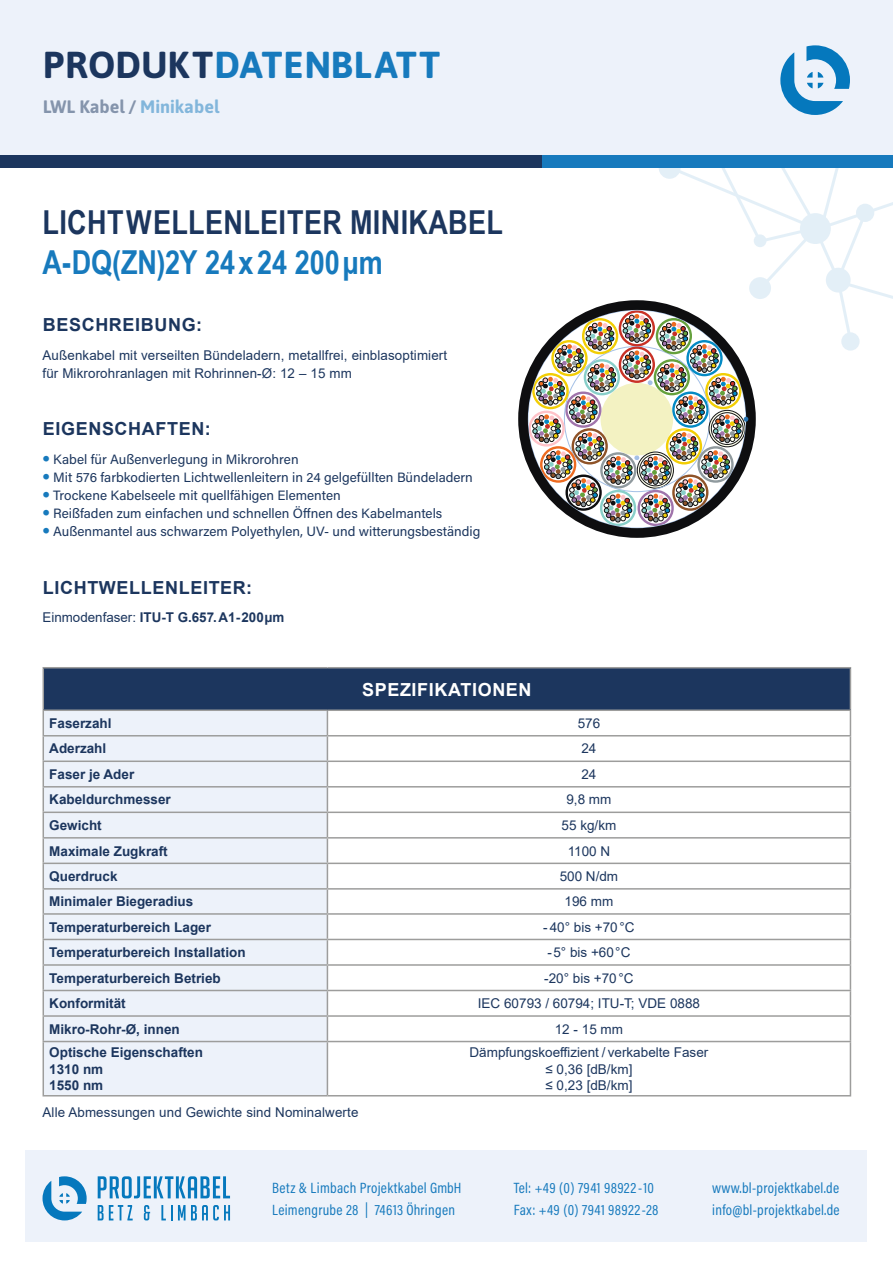
<style>
.page{position:relative;width:893px;height:1263px;background:#fff}
.page>*{position:absolute;margin:0;border:0;box-sizing:border-box;transform-origin:0 0}
.t1{font:700 37.5px "Asap";letter-spacing:.01em;color:#177abd}
.t2{font:700 33px "Arial Narrow";letter-spacing:.01em;color:#1c365e}
.t3{font:700 33px "Arial Narrow";color:#177abd}
.t4{font:700 18px "Arial";letter-spacing:.035em;color:#1c365e}
.t5{font:700 18px "Asap";color:#1c365e}
.t6{font:700 18px "Arial";letter-spacing:.035em;color:#fff}
.t7{font:15px/22.5px "Acumin Pro Cond";letter-spacing:.02em;color:#177abd}
.t8{font:13.5px/16.2px "Arial";letter-spacing:.01em;color:#1c365e}
.t9{font:700 13.5px/16.2px "Arial";color:#1c365e}
.t10{font:13.5px "Acumin Pro";color:#1c365e}
.s1{color:#1c365e}
.s2{color:#177abd}
.s3{font-family:"Asap";font-size:22.5px;color:#177abd}
.s4{font-weight:400}
</style>
<div class="page">
<div style="left:0;top:0;width:893px;height:165px;background:#edf2fa"></div>
<div style="left:26px;top:1150px;width:841px;height:92px;background:#edf2fa"></div>
<svg style="left:43px;top:1176px;width:44px;height:44px"></svg>
<svg style="left:98px;top:1176px;width:132px;height:22px"></svg>
<svg style="left:98px;top:1205px;width:35px;height:15px"></svg>
<svg style="left:144px;top:1205px;width:6px;height:15px"></svg>
<svg style="left:161px;top:1205px;width:11px;height:15px"></svg>
<svg style="left:178px;top:1205px;width:52px;height:15px"></svg>
<svg style="left:780px;top:45px;width:70px;height:70px"></svg>
<div style="left:0;top:155px;width:694px;height:13px;background:#1c365e"></div>
<div style="left:542px;top:155px;width:351px;height:13px;background:#177abd"></div>
<svg style="left:639px;top:491px;width:34px;height:34px"></svg>
<div style="left:637px;top:490px;width:37px;height:36px;border:2px solid #a074ab;border-radius:50%"></div>
<svg style="left:601px;top:491px;width:34px;height:34px"></svg>
<div style="left:600px;top:490px;width:36px;height:36px;border:2px solid #88cfc9;border-radius:50%"></div>
<div style="left:528px;top:411px;width:37px;height:36px;border:2px solid #ffc2c8;border-radius:50%"></div>
<div style="left:518px;top:300px;width:238px;height:238px;border:10px solid #0e0e10;border-radius:50%"></div>
<svg style="left:532px;top:168px;width:361px;height:354px"></svg>
<div style="left:43px;top:668px;width:807px;height:42px;background:#1c365e"></div>
<div style="left:44px;top:711px;width:283px;height:384px;background:#edf2fa"></div>
<svg style="left:328px;top:813px;width:522px;height:151px"></svg>
<hr style="left:43px;top:667px;width:284px;height:1px;background:#9d9d9c">
<hr style="left:43px;top:668px;width:1px;height:41px;background:#9d9d9c">
<hr style="left:327px;top:667px;width:524px;height:1px;background:#9d9d9c">
<hr style="left:850px;top:668px;width:1px;height:41px;background:#9d9d9c">
<hr style="left:43px;top:709px;width:284px;height:2px;background:#9d9d9c">
<hr style="left:327px;top:709px;width:524px;height:2px;background:#9d9d9c">
<hr style="left:43px;top:735px;width:284px;height:1px;background:#9d9d9c">
<hr style="left:327px;top:735px;width:524px;height:1px;background:#9d9d9c">
<hr style="left:43px;top:760px;width:284px;height:2px;background:#9d9d9c">
<hr style="left:327px;top:760px;width:524px;height:2px;background:#9d9d9c">
<hr style="left:43px;top:786px;width:284px;height:1px;background:#9d9d9c">
<hr style="left:327px;top:786px;width:524px;height:1px;background:#9d9d9c">
<hr style="left:43px;top:811px;width:284px;height:2px;background:#9d9d9c">
<hr style="left:327px;top:811px;width:524px;height:2px;background:#9d9d9c">
<hr style="left:43px;top:837px;width:284px;height:1px;background:#9d9d9c">
<hr style="left:327px;top:837px;width:524px;height:1px;background:#9d9d9c">
<hr style="left:43px;top:862px;width:284px;height:2px;background:#9d9d9c">
<hr style="left:327px;top:862px;width:524px;height:2px;background:#9d9d9c">
<hr style="left:43px;top:888px;width:284px;height:2px;background:#9d9d9c">
<hr style="left:327px;top:888px;width:524px;height:2px;background:#9d9d9c">
<hr style="left:43px;top:913px;width:284px;height:2px;background:#9d9d9c">
<hr style="left:327px;top:913px;width:524px;height:2px;background:#9d9d9c">
<hr style="left:43px;top:939px;width:284px;height:1px;background:#9d9d9c">
<hr style="left:327px;top:939px;width:524px;height:1px;background:#9d9d9c">
<hr style="left:43px;top:964px;width:284px;height:2px;background:#9d9d9c">
<hr style="left:327px;top:964px;width:524px;height:2px;background:#9d9d9c">
<hr style="left:43px;top:990px;width:284px;height:1px;background:#9d9d9c">
<hr style="left:327px;top:990px;width:524px;height:1px;background:#9d9d9c">
<hr style="left:43px;top:1015px;width:284px;height:2px;background:#9d9d9c">
<svg style="left:43px;top:711px;width:1px;height:330px"></svg>
<hr style="left:327px;top:1015px;width:524px;height:2px;background:#9d9d9c">
<svg style="left:327px;top:711px;width:1px;height:330px"></svg>
<svg style="left:850px;top:711px;width:1px;height:330px"></svg>
<hr style="left:43px;top:1041px;width:284px;height:1px;background:#9d9d9c">
<hr style="left:43px;top:1042px;width:1px;height:53px;background:#9d9d9c">
<hr style="left:327px;top:1041px;width:524px;height:1px;background:#9d9d9c">
<hr style="left:327px;top:1042px;width:1px;height:53px;background:#9d9d9c">
<hr style="left:850px;top:1042px;width:1px;height:53px;background:#9d9d9c">
<hr style="left:43px;top:1095px;width:284px;height:1px;background:#9d9d9c">
<hr style="left:327px;top:1095px;width:524px;height:1px;background:#9d9d9c">
<h1 class="t1" style="left:43px;top:38px;width:399px"><span class="s1">PRODUKT</span>DATENBLATT</h1>
<h3 class="t5" style="left:43px;top:93px;width:178px">LWL Kabel / <span class="s2">Minikabel</span></h3>
<h2 class="t2" style="left:43px;top:198px;width:462px">LICHTWELLENLEITER MINIKABEL</h2>
<h2 class="t3" style="left:43px;top:237px;width:342px">A-DQ(ZN)2Y 24x24 200μm</h2>
<h3 class="t4" style="left:43px;top:312px;width:161px">BESCHREIBUNG:</h3>
<p class="t8" style="left:43px;top:346px;width:406px;line-height:18px">Außenkabel mit verseilten Bündeladern, metallfrei, einblasoptimiert für Mikrorohranlagen mit Rohrinnen-Ø: 12 – 15 mm</p>
<h3 class="t4" style="left:43px;top:416px;width:169px">EIGENSCHAFTEN:</h3>
<p class="t10" style="left:43px;top:450px;width:258px"><span class="s3">•</span> Kabel für Außenverlegung in Mikrorohren</p>
<p class="t10" style="left:43px;top:468px;width:432px"><span class="s3">•</span> Mit 576 farbkodierten Lichtwellenleitern in 24 gelgefüllten Bündeladern</p>
<p class="t10" style="left:43px;top:486px;width:300px"><span class="s3">•</span> Trockene Kabelseele mit quellfähigen Elementen</p>
<p class="t10" style="left:43px;top:504px;width:401px"><span class="s3">•</span> Reißfaden zum einfachen und schnellen Öffnen des Kabelmantels</p>
<p class="t10" style="left:43px;top:522px;width:439px"><span class="s3">•</span> Außenmantel aus schwarzem Polyethylen, UV- und witterungsbeständig</p>
<h3 class="t4" style="left:43px;top:575px;width:211px">LICHTWELLENLEITER:</h3>
<p class="t9" style="left:43px;top:610px;width:243px"><span class="s4">Einmodenfaser:</span> ITU-T G.657.A1-200μm</p>
<h3 class="t6" style="left:362px;top:676px;width:171px">SPEZIFIKATIONEN</h3>
<p class="t9" style="left:49px;top:715px;width:64px">Faserzahl</p>
<p class="t8" style="left:578px;top:715px;width:24px">576</p>
<p class="t9" style="left:49px;top:741px;width:59px">Aderzahl</p>
<p class="t8" style="left:581px;top:740px;width:17px">24</p>
<p class="t9" style="left:49px;top:766px;width:87px">Faser je Ader</p>
<p class="t8" style="left:581px;top:766px;width:17px">24</p>
<p class="t9" style="left:49px;top:792px;width:123px">Kabeldurchmesser</p>
<p class="t8" style="left:566px;top:791px;width:47px">9,8 mm</p>
<p class="t9" style="left:49px;top:817px;width:54px">Gewicht</p>
<p class="t8" style="left:562px;top:817px;width:56px">55 kg/km</p>
<p class="t9" style="left:49px;top:843px;width:120px">Maximale Zugkraft</p>
<p class="t8" style="left:568px;top:842px;width:44px">1100 N</p>
<p class="t9" style="left:49px;top:868px;width:70px">Querdruck</p>
<p class="t8" style="left:560px;top:868px;width:60px">500 N/dm</p>
<p class="t9" style="left:49px;top:894px;width:146px">Minimaler Biegeradius</p>
<p class="t8" style="left:565px;top:893px;width:50px">196 mm</p>
<p class="t9" style="left:49px;top:919px;width:163px">Temperaturbereich Lager</p>
<p class="t8" style="left:543px;top:919px;width:93px">- 40° bis +70°C</p>
<p class="t9" style="left:49px;top:944px;width:198px">Temperaturbereich Installation</p>
<p class="t8" style="left:547px;top:944px;width:84px">-5° bis +60°C</p>
<p class="t9" style="left:49px;top:970px;width:173px">Temperaturbereich Betrieb</p>
<p class="t8" style="left:544px;top:970px;width:91px">-20° bis +70°C</p>
<p class="t9" style="left:49px;top:995px;width:78px">Konformität</p>
<p class="t8" style="left:478px;top:995px;width:224px">IEC 60793 / 60794; ITU-T; VDE 0888</p>
<p class="t9" style="left:49px;top:1021px;width:132px">Mikro-Rohr-Ø, innen</p>
<p class="t8" style="left:555px;top:1021px;width:70px">12 - 15 mm</p>
<p class="t9" style="left:49px;top:1045px;width:155px">Optische Eigenschaften<br>1310 nm<br>1550 nm</p>
<p class="t8" style="left:469px;top:1044px;width:240px;text-align:center">Dämpfungskoeffizient / verkabelte Faser ≤ 0,36 [dB/km]<br>≤ 0,23 [dB/km]</p>
<p class="t8" style="left:43px;top:1104px;width:317px">Alle Abmessungen und Gewichte sind Nominalwerte</p>
<p class="t7" style="left:514px;top:1176px;width:146px">Tel: +49 (0) 7941 98922-10<br>Fax: +49 (0) 7941 98922-28</p>
<p class="t7" style="left:272px;top:1176px;width:191px">Betz &amp; Limbach Projektkabel GmbH<br>Leimengrube 28 | 74613 Öhringen</p>
<p class="t7" style="left:712px;top:1176px;width:129px">www.bl-projektkabel.de info@bl-projektkabel.de</p>
</div>
